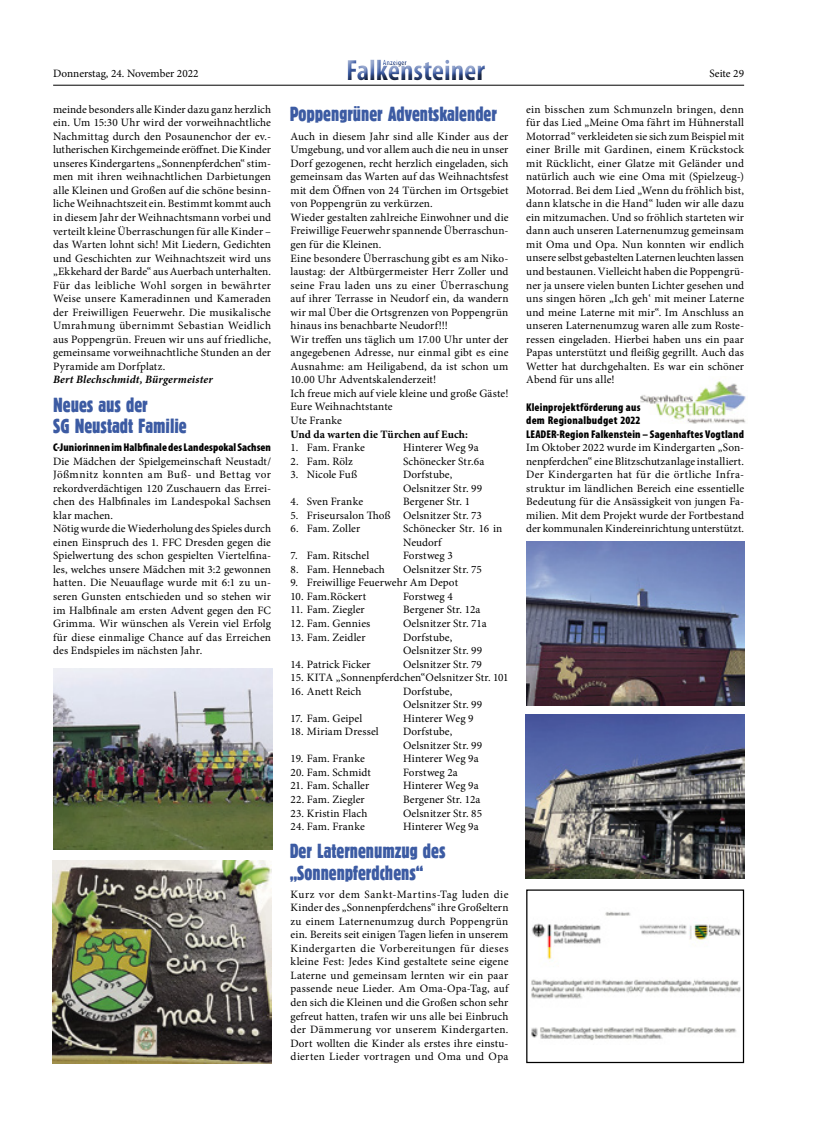
<style>
.page{position:relative;width:815px;height:1134px;background:#fff}
.page>*{position:absolute;margin:0;border:0;box-sizing:border-box;transform-origin:0 0}
.t1{font:700 condensed 29.38px "Myriad Pro";color:#3c5ba3}
.t2{font:21.25px/21.2px "Block D Regu Extr Cond";color:#3c5ba3}
.t3{font:11.25px/13.5px "Minion Pro";letter-spacing:.01em;color:#000}
.t4{font:900 condensed 11.25px/13.5px "Myriad Pro";letter-spacing:.015em;color:#000}
.t5{font:italic 700 11.25px "Minion Pro";letter-spacing:.015em;color:#000}
.t6{font:700 11.25px "Minion Pro";letter-spacing:.005em;color:#000}
.t7{font:700 condensed 7.75px "Myriad Pro";color:#3c5ba3}
</style>
<div class="page">
<hr style="left:53px;top:85px;width:691px;height:1px;background:#000">
<div style="left:341px;top:51px;width:157px;height:36px;background:#fff"></div>
<div style="left:341px;top:54px;width:153px;height:33px;background:#000;opacity:.75"></div>
<img style="left:640px;top:381px;width:106px;height:43px">
<img style="left:53px;top:668px;width:220px;height:181px">
<img style="left:52px;top:861px;width:219px;height:202px">
<img style="left:526px;top:542px;width:218px;height:163px">
<img style="left:526px;top:714px;width:219px;height:164px">
<img style="left:531px;top:912px;width:210px;height:128px">
<div style="left:526px;top:889px;width:218px;height:174px;border:1px solid #000"></div>
<p class="t7" style="left:383px;top:57px;width:25px">Anzeiger</p>
<h1 class="t1" style="left:346px;top:52px;width:141px">Falkensteiner</h1>
<p class="t3" style="left:53px;top:67px;width:147px">Donnerstag, 24. November 2022</p>
<p class="t3" style="left:709px;top:67px;width:36px">Seite 29</p>
<p class="t3" style="left:53px;top:102px;width:219px;text-align:justify">meinde besonders alle Kinder dazu ganz herzlich ein. Um 15:30 Uhr wird der vorweihnachtliche Nachmittag durch den Posaunenchor der ev.- lutherischen Kirchgemeinde eröffnet. Die Kinder unseres Kindergartens „Sonnenpferdchen“ stim&shy;men mit ihren weihnachtlichen Darbietungen alle Kleinen und Großen auf die schöne besinn&shy;liche Weihnachtszeit ein. Bestimmt kommt auch in diesem Jahr der Weihnachtsmann vorbei und verteilt kleine Überraschungen für alle Kinder – das Warten lohnt sich! Mit Liedern, Gedichten und Geschichten zur Weihnachtszeit wird uns „Ekkehard der Barde“ aus Auerbach unterhalten.<br>Für das leibliche Wohl sorgen in bewährter Weise unsere Kameradinnen und Kameraden der Freiwilligen Feuerwehr. Die musikalische Umrahmung übernimmt Sebastian Weidlich aus Poppengrün. Freuen wir uns auf friedliche, gemeinsame vorweihnachtliche Stunden an der Pyramide am Dorfplatz.</p>
<p class="t5" style="left:53px;top:372px;width:161px">Bert Blechschmidt, Bürgermeister</p>
<h2 class="t2" style="left:53px;top:394px;width:135px">Neues aus der<br>SG Neustadt Familie</h2>
<p class="t4" style="left:53px;top:440px;width:219px">C-Juniorinnen im Halbfinale des Landespokal Sachsen</p>
<p class="t3" style="left:53px;top:454px;width:219px">Die Mädchen der Spielgemeinschaft Neustadt/ Jößmnitz konnten am Buß- und Bettag vor rekordverdächtigen 120 Zuschauern das Errei&shy;chen des Halbfinales im Landespokal Sachsen klar machen.<br>Nötig wurde die Wiederholung des Spieles durch einen Einspruch des 1. FFC Dresden gegen die Spielwertung des schon gespielten Viertelfina&shy;les, welches unsere Mädchen mit 3:2 gewonnen hatten. Die Neuauflage wurde mit 6:1 zu un&shy;seren Gunsten entschieden und so stehen wir im Halbfinale am ersten Advent gegen den FC Grimma. Wir wünschen als Verein viel Erfolg für diese einmalige Chance auf das Erreichen des Endspieles im nächsten Jahr.</p>
<h2 class="t2" style="left:290px;top:103px;width:209px">Poppengrüner Adventskalender</h2>
<p class="t3" style="left:291px;top:129px;width:219px">Auch in diesem Jahr sind alle Kinder aus der Umgebung, und vor allem auch die neu in unser Dorf gezogenen, recht herzlich eingeladen, sich gemeinsam das Warten auf das Weihnachtsfest mit dem Öffnen von 24 Türchen im Ortsgebiet von Poppengrün zu verkürzen.<br>Wieder gestalten zahlreiche Einwohner und die Freiwillige Feuerwehr spannende Überraschun&shy;gen für die Kleinen.<br>Eine besondere Überraschung gibt es am Niko&shy;laustag: der Altbürgermeister Herr Zoller und seine Frau laden uns zu einer Überraschung auf ihrer Terrasse in Neudorf ein, da wandern wir mal Über die Ortsgrenzen von Poppengrün hinaus ins benachbarte Neudorf!!!<br>Wir treffen uns täglich um 17.00 Uhr unter der angegebenen Adresse, nur einmal gibt es eine Ausnahme: am Heiligabend, da ist schon um 10.00 Uhr Adventskalenderzeit!<br>Ich freue mich auf viele kleine und große Gäste!<br>Eure Weihnachtstante<br>Ute Franke</p>
<p class="t6" style="left:291px;top:426px;width:179px">Und da warten die Türchen auf Euch:</p>
<p class="t3" style="left:291px;top:441px;width:76px">1. Fam. Franke</p>
<p class="t3" style="left:403px;top:441px;width:77px">Hinterer Weg 9a</p>
<p class="t3" style="left:291px;top:454px;width:64px">2. Fam. Rölz</p>
<p class="t3" style="left:403px;top:454px;width:83px">Schönecker Str.6a</p>
<p class="t3" style="left:291px;top:468px;width:68px">3. Nicole Fuß</p>
<p class="t3" style="left:403px;top:468px;width:81px">Dorfstube,<br>Oelsnitzer Str. 99</p>
<p class="t3" style="left:291px;top:495px;width:74px">4. Sven Franke</p>
<p class="t3" style="left:403px;top:495px;width:69px">Bergener Str. 1</p>
<p class="t3" style="left:291px;top:508px;width:193px">5. Friseursalon Thoß Oelsnitzer Str. 73</p>
<p class="t3" style="left:291px;top:522px;width:71px">6. Fam. Zoller</p>
<p class="t3" style="left:403px;top:522px;width:101px">Schönecker Str. 16 in<br>Neudorf</p>
<p class="t3" style="left:291px;top:549px;width:80px">7. Fam. Ritschel</p>
<p class="t3" style="left:403px;top:549px;width:51px">Forstweg 3</p>
<p class="t3" style="left:291px;top:563px;width:96px">8. Fam. Hennebach</p>
<p class="t3" style="left:403px;top:563px;width:80px">Oelsnitzer Str. 75</p>
<p class="t3" style="left:291px;top:576px;width:169px">9. Freiwillige Feuerwehr Am Depot</p>
<p class="t3" style="left:291px;top:590px;width:77px">10. Fam.Röckert</p>
<p class="t3" style="left:403px;top:590px;width:51px">Forstweg 4</p>
<p class="t3" style="left:291px;top:603px;width:76px">11. Fam. Ziegler</p>
<p class="t3" style="left:403px;top:603px;width:79px">Bergener Str. 12a</p>
<p class="t3" style="left:291px;top:617px;width:81px">12. Fam. Gennies</p>
<p class="t3" style="left:403px;top:617px;width:85px">Oelsnitzer Str. 71a</p>
<p class="t3" style="left:291px;top:630px;width:76px">13. Fam. Zeidler</p>
<p class="t3" style="left:403px;top:630px;width:81px">Dorfstube,<br>Oelsnitzer Str. 99</p>
<p class="t3" style="left:291px;top:657px;width:82px">14. Patrick Ficker</p>
<p class="t3" style="left:403px;top:657px;width:80px">Oelsnitzer Str. 79</p>
<p class="t3" style="left:291px;top:671px;width:219px">15. KITA „Sonnenpferdchen“Oelsnitzer Str. 101</p>
<p class="t3" style="left:291px;top:684px;width:72px">16. Anett Reich</p>
<p class="t3" style="left:403px;top:684px;width:81px">Dorfstube,<br>Oelsnitzer Str. 99</p>
<p class="t3" style="left:291px;top:711px;width:73px">17. Fam. Geipel</p>
<p class="t3" style="left:403px;top:711px;width:72px">Hinterer Weg 9</p>
<p class="t3" style="left:291px;top:725px;width:90px">18. Miriam Dressel</p>
<p class="t3" style="left:403px;top:725px;width:81px">Dorfstube,<br>Oelsnitzer Str. 99</p>
<p class="t3" style="left:291px;top:752px;width:76px">19. Fam. Franke</p>
<p class="t3" style="left:403px;top:752px;width:77px">Hinterer Weg 9a</p>
<p class="t3" style="left:291px;top:766px;width:82px">20. Fam. Schmidt</p>
<p class="t3" style="left:403px;top:766px;width:56px">Forstweg 2a</p>
<p class="t3" style="left:291px;top:779px;width:80px">21. Fam. Schaller</p>
<p class="t3" style="left:403px;top:779px;width:77px">Hinterer Weg 9a</p>
<p class="t3" style="left:291px;top:793px;width:76px">22. Fam. Ziegler</p>
<p class="t3" style="left:403px;top:793px;width:79px">Bergener Str. 12a</p>
<p class="t3" style="left:291px;top:806px;width:78px">23. Kristin Flach</p>
<p class="t3" style="left:403px;top:806px;width:81px">Oelsnitzer Str. 85</p>
<p class="t3" style="left:291px;top:820px;width:76px">24. Fam. Franke</p>
<p class="t3" style="left:403px;top:820px;width:77px">Hinterer Weg 9a</p>
<h2 class="t2" style="left:290px;top:840px;width:157px">Der Laternenumzug des „Sonnenpferdchens“</h2>
<p class="t3" style="left:291px;top:887px;width:219px;text-align:justify">Kurz vor dem Sankt-Martins-Tag luden die Kinder des „Sonnenpferdchens“ ihre Großeltern zu einem Laternenumzug durch Poppengrün ein. Bereits seit einigen Tagen liefen in unserem Kindergarten die Vorbereitungen für dieses kleine Fest: Jedes Kind gestaltete seine eigene Laterne und gemeinsam lernten wir ein paar passende neue Lieder. Am Oma-Opa-Tag, auf den sich die Kleinen und die Großen schon sehr gefreut hatten, trafen wir uns alle bei Einbruch der Dämmerung vor unserem Kindergarten.<br>Dort wollten die Kinder als erstes ihre einstu&shy;dierten Lieder vortragen und Oma und Opa</p>
<p class="t3" style="left:526px;top:102px;width:219px;text-align:justify">ein bisschen zum Schmunzeln bringen, denn für das Lied „Meine Oma fährt im Hühnerstall Motorrad“ verkleideten sie sich zum Beispiel mit einer Brille mit Gardinen, einem Krückstock mit Rücklicht, einer Glatze mit Geländer und natürlich auch wie eine Oma mit (Spielzeug-)<br>Motorrad. Bei dem Lied „Wenn du fröhlich bist, dann klatsche in die Hand“ luden wir alle dazu ein mitzumachen. Und so fröhlich starteten wir dann auch unseren Laternenumzug gemeinsam mit Oma und Opa. Nun konnten wir endlich unsere selbst gebastelten Laternen leuchten lassen und bestaunen. Vielleicht haben die Poppengrü&shy;ner ja unsere vielen bunten Lichter gesehen und uns singen hören „Ich geh‘ mit meiner Laterne und meine Laterne mit mir“. Im Anschluss an unseren Laternenumzug waren alle zum Roste&shy;ressen eingeladen. Hierbei haben uns ein paar Papas unterstützt und fleißig gegrillt. Auch das Wetter hat durchgehalten. Es war ein schöner Abend für uns alle!</p>
<p class="t4" style="left:526px;top:400px;width:219px">Kleinprojektförderung aus<br>dem Regionalbudget 2022<br>LEADER-Region Falkenstein – Sagenhaftes Vogtland</p>
<p class="t3" style="left:526px;top:441px;width:219px;text-align:justify">Im Oktober 2022 wurde im Kindergarten „Son&shy;nenpferdchen“ eine Blitzschutzanlage installiert.<br>Der Kindergarten hat für die örtliche Infra&shy;struktur im ländlichen Bereich eine essentielle Bedeutung für die Ansässigkeit von jungen Fa&shy;milien. Mit dem Projekt wurde der Fortbestand der kommunalen Kindereinrichtung unterstützt.</p>
</div>
